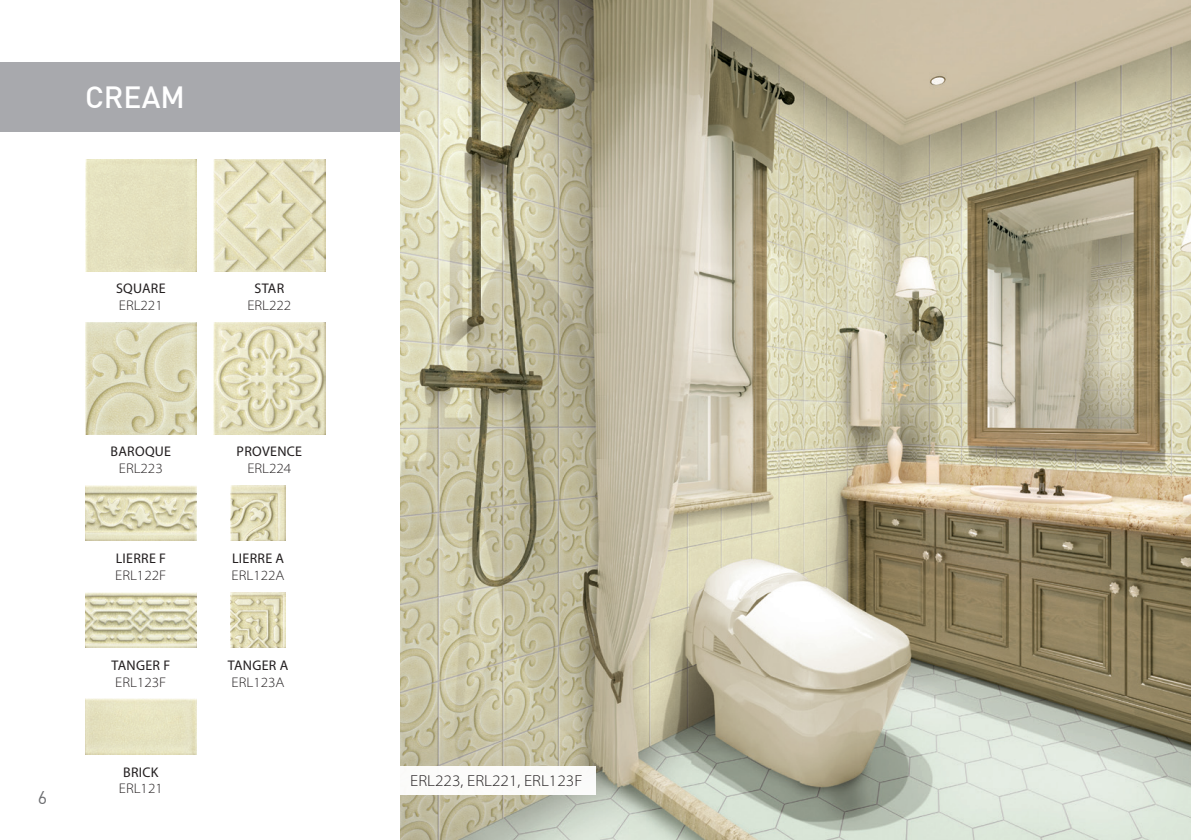
<style>
.page{position:relative;width:1191px;height:840px;background:#fff}
.page>*{position:absolute;margin:0;border:0;box-sizing:border-box;transform-origin:0 0}
.t1{font:500 30px "DIN Cyr";color:#fff}
.t2{font:18px "DIN Cyr";color:#6c6d70}
.t3{font:300 semi-expanded 16px "Myriad Pro";color:#231f20}
.t4{font:14px "Myriad Pro";letter-spacing:.02em;color:#231f20}
.t5{font:300 semi-expanded 14px "Myriad Pro";color:#231f20}
</style>
<div class="page">
<div style="left:0;top:62px;width:401px;height:70px;background:#a8a9ad"></div>
<img style="left:401px;top:0;width:790px;height:839px">
<div style="left:85px;top:160px;width:112px;height:111px;background:#e5e1bf"></div>
<img style="left:85px;top:322px;width:112px;height:112px">
<img style="left:85px;top:485px;width:112px;height:55px">
<img style="left:230px;top:485px;width:56px;height:55px">
<img style="left:230px;top:592px;width:56px;height:55px">
<img style="left:85px;top:592px;width:112px;height:55px">
<img style="left:85px;top:698px;width:112px;height:56px">
<img style="left:214px;top:160px;width:111px;height:111px">
<img style="left:214px;top:322px;width:111px;height:112px">
<div style="left:394px;top:765px;width:201px;height:29px;background:#fff"></div>
<h1 class="t1" style="left:85px;top:80px;width:101px">CREAM</h1>
<p class="t2" style="left:38px;top:787px;width:11px">6</p>
<p class="t4" style="left:116px;top:280px;width:51px">SQUARE</p>
<p class="t5" style="left:119px;top:297px;width:45px">ERL221</p>
<p class="t4" style="left:254px;top:280px;width:31px">STAR</p>
<p class="t5" style="left:247px;top:297px;width:45px">ERL222</p>
<p class="t4" style="left:110px;top:442px;width:62px">BAROQUE</p>
<p class="t5" style="left:119px;top:460px;width:45px">ERL223</p>
<p class="t4" style="left:237px;top:442px;width:67px">PROVENCE</p>
<p class="t5" style="left:247px;top:460px;width:45px">ERL224</p>
<p class="t4" style="left:116px;top:549px;width:52px">LIERRE F</p>
<p class="t5" style="left:115px;top:567px;width:53px">ERL122F</p>
<p class="t4" style="left:232px;top:549px;width:54px">LIERRE A</p>
<p class="t5" style="left:232px;top:567px;width:54px">ERL122A</p>
<p class="t4" style="left:111px;top:656px;width:60px">TANGER F</p>
<p class="t5" style="left:115px;top:673px;width:53px">ERL123F</p>
<p class="t4" style="left:228px;top:656px;width:62px">TANGER A</p>
<p class="t5" style="left:232px;top:673px;width:54px">ERL123A</p>
<p class="t4" style="left:123px;top:762px;width:37px">BRICK</p>
<p class="t5" style="left:119px;top:780px;width:45px">ERL121</p>
<p class="t3" style="left:410px;top:771px;width:174px">ERL223, ERL221, ERL123F</p>
</div>
